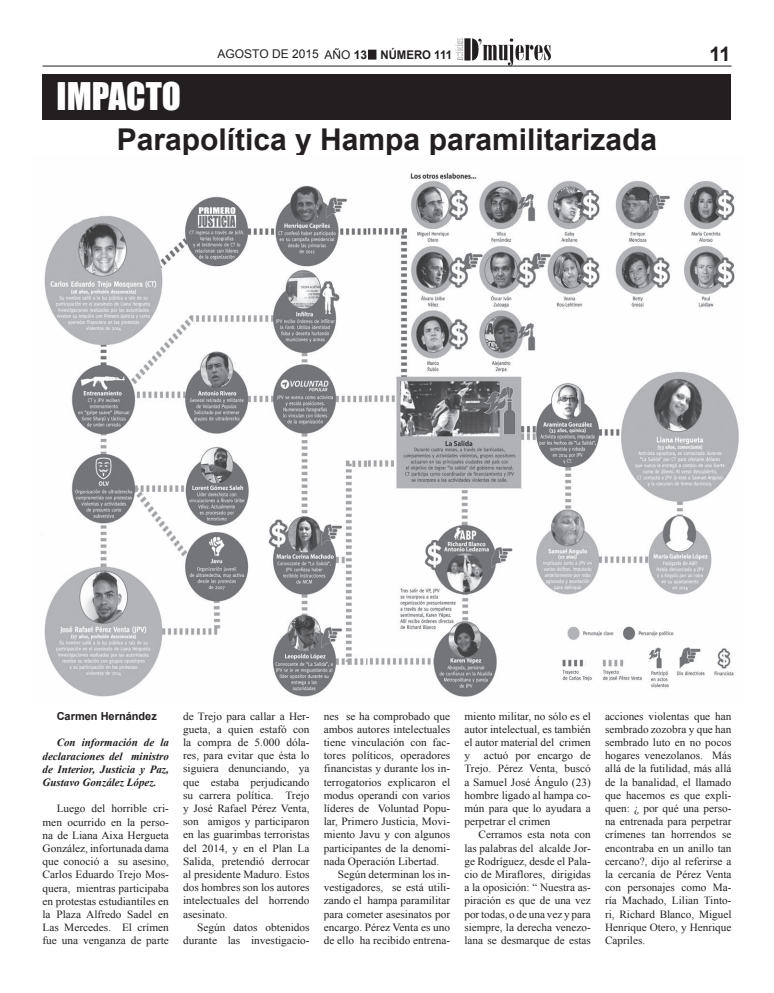
<style>
.page{position:relative;width:774px;height:993px;background:#fff}
.page>*{position:absolute;margin:0;border:0;box-sizing:border-box;transform-origin:0 0}
.t1{font:35px "Impact";color:#fff}
.t2{font:700 30px "Arial";color:#231f20}
.t3{font:700 20px "Arial";color:#231f20}
.t4{font:12px "Arial";color:#231f20}
.t5{font:700 12px "Arial";color:#231f20;scale:.95 1}
.t6{font:11px/13.2px "Times New Roman";color:#231f20;text-align:justify}
.t7{font:italic 700 11px/13.2px "Times New Roman";color:#231f20;text-align:justify}
.t8{font:700 11px "Arial";color:#231f20}
.s1{font-weight:700}
</style>
<div class="page">
<div style="left:368px;top:50px;width:8px;height:9px;background:#231f20"></div>
<div style="left:368px;top:50px;width:8px;height:10px;border:1px solid #231f20"></div>
<img style="left:456px;top:38px;width:96px;height:28px">
<hr style="left:42px;top:66px;width:689px;height:1px;background:#231f20">
<div style="left:42px;top:74px;width:689px;height:45px;background:#231f20"></div>
<img style="left:44px;top:172px;width:695px;height:525px">
<p class="t4" style="left:218px;top:46px;width:27px">AGOSTO</p>
<p class="t4" style="left:272px;top:46px;width:135px">DE 2015 AÑO <span class="s1">13 Número</span></p>
<p class="t5" style="left:434px;top:46px;width:20px">111</p>
<h3 class="t3" style="left:709px;top:41px;width:23px">11</h3>
<h1 class="t1" style="left:57px;top:69px;width:126px">IMPACTO</h1>
<h2 class="t2" style="left:117px;top:119px;width:542px">Parapolítica y Hampa paramilitarizada</h2>
<p class="t8" style="left:57px;top:708px;width:102px">Carmen Hernández</p>
<p class="t7" style="left:42px;top:735px;width:128px;text-indent:14px">Con información de la declaraciones del ministro de Interior, Justicia y Paz, Gustavo González López.</p>
<p class="t6" style="left:42px;top:801px;width:128px;text-indent:14px">Luego del horrible cri&shy;men ocurrido en la perso&shy;na de Liana Aixa Hergueta González, infortunada dama que conoció a su asesino, Carlos Eduardo Trejo Mos&shy;quera, mientras participaba en protestas estudiantiles en la Plaza Alfredo Sadel en Las Mercedes. El crímen fue una venganza de parte</p>
<p class="t6" style="left:183px;top:708px;width:128px">de Trejo para callar a Her&shy;gueta, a quien estafó con la compra de 5.000 dóla&shy;res, para evitar que ésta lo siguiera denunciando, ya que estaba perjudicando su carrera política. Trejo y José Rafael Pérez Venta, son amigos y participaron en las guarimbas terroristas del 2014, y en el Plan La Salida, pretendió derrocar al presidente Maduro. Estos dos hombres son los autores intelectuales del horrendo asesinato.</p>
<p class="t6" style="left:183px;top:920px;width:128px;text-align:right">Según datos obtenidos durante las investigacio-</p>
<p class="t6" style="left:324px;top:708px;width:128px">nes se ha comprobado que ambos autores intelectuales tiene vinculación con fac&shy;tores políticos, operadores financistas y durante los in&shy;terrogatorios explicaron el modus operandi con varios líderes de Voluntad Popu&shy;lar, Primero Justicia, Movi&shy;miento Javu y con algunos participantes de la denomi&shy;nada Operación Libertad.</p>
<p class="t6" style="left:324px;top:867px;width:128px;text-indent:14px">Según determinan los in&shy;vestigadores, se está utili&shy;zando el hampa paramilitar para cometer asesinatos por encargo. Pérez Venta es uno de ello ha recibido entrena-</p>
<p class="t6" style="left:464px;top:708px;width:128px">miento militar, no sólo es el autor intelectual, es también el autor material del crimen y</p>
<p class="t6" style="left:464px;top:748px;width:128px;text-indent:20px">actuó por encargo de Trejo. Pérez Venta, buscó a Samuel José Ángulo (23) hombre ligado al hampa co&shy;mún para que lo ayudara a perpetrar el crimen</p>
<p class="t6" style="left:464px;top:827px;width:128px;text-indent:14px">Cerramos esta nota con las palabras del alcalde Jor&shy;ge Rodríguez, desde el Pala&shy;cio de Miraflores, dirigidas a la oposición: “ Nuestra as&shy;piración es que de una vez por todas, o de una vez y para siempre, la derecha venezo&shy;lana se desmarque de estas</p>
<p class="t6" style="left:605px;top:708px;width:128px">acciones violentas que han sembrado zozobra y que han sembrado luto en no pocos hogares venezolanos. Más allá de la futilidad, más allá de la banalidad, el llamado que hacemos es que expli&shy;quen: ¿ por qué una perso&shy;na entrenada para perpetrar crímenes tan horrendos se encontraba en un anillo tan cercano?, dijo al referirse a la cercanía de Pérez Venta con personajes como Ma&shy;ría Machado, Lilian Tinto&shy;ri, Richard Blanco, Miguel Henrique Otero, y Henrique Capriles.</p>
</div>
